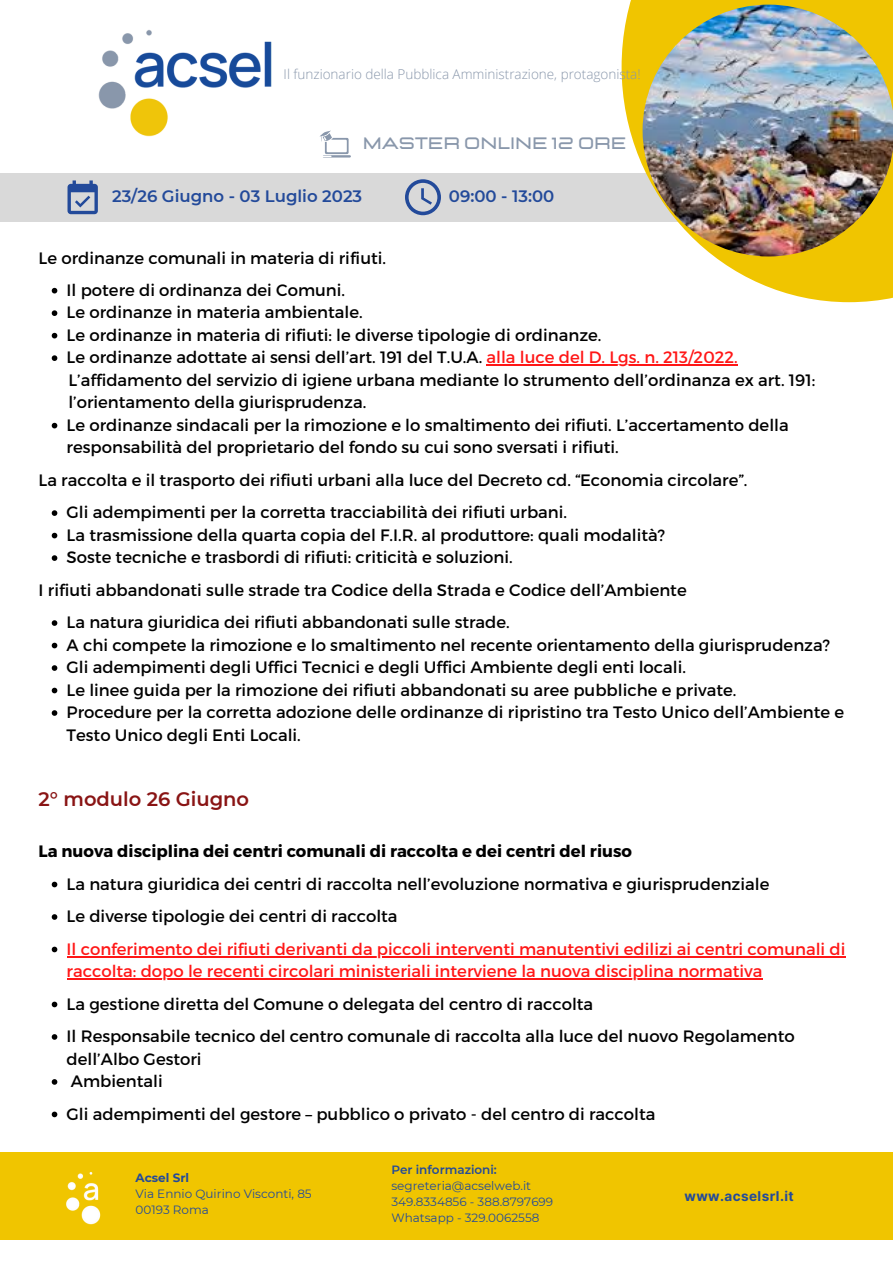
<style>
.page{position:relative;width:893px;height:1264px;background:#fff}
.page>*{position:absolute;margin:0;border:0;box-sizing:border-box;transform-origin:0 0}
.t1{font:600 19.5px "Montserrat";color:#891414}
.t2{font:16.5px/22.5px "Montserrat";color:#000}
.t3{font:16.5px/22.5px "Montserrat";color:#ff1616}
.t4{font:700 16.5px "Montserrat";color:#000}
.t5{font:600 16.5px "Montserrat";color:#234a9a}
.t6{font:700 16.5px "Lastica";color:#8997ab}
.t7{font:300 13.5px "Open Sans";color:#8997ab}
.t8{font:700 13.5px "Inter";letter-spacing:.03em;color:#234a9a}
.t9{font:12px/16px "Montserrat";color:#234a9a}
.t10{font:600 12px "Montserrat";color:#234a9a}
.t11{font:700 12px "Montserrat";color:#234a9a}
.s1{color:#ff1616}
</style>
<div class="page">
<div style="left:0;top:1152px;width:892px;height:87px;background:#f0c500"></div>
<img style="left:66px;top:1172px;width:35px;height:53px">
<div style="left:0;top:173px;width:887px;height:48px;background:#d9d9d9"></div>
<svg style="left:621px;top:0;width:271px;height:302px;fill:#f0c500"></svg>
<img style="left:642px;top:5px;width:250px;height:251px">
<svg style="left:319px;top:130px;width:32px;height:27px"></svg>
<img style="left:98px;top:30px;width:174px;height:107px">
<svg style="left:67px;top:180px;width:31px;height:34px"></svg>
<svg style="left:405px;top:179px;width:36px;height:36px"></svg>
<svg style="left:52px;top:881px;width:5px;height:6px"></svg>
<svg style="left:52px;top:914px;width:5px;height:5px"></svg>
<svg style="left:52px;top:946px;width:5px;height:6px"></svg>
<hr style="left:67px;top:956px;width:778px;height:1px;background:#ff1616">
<hr style="left:67px;top:978px;width:695px;height:1px;background:#ff1616">
<svg style="left:52px;top:1001px;width:5px;height:6px"></svg>
<svg style="left:52px;top:1034px;width:5px;height:5px"></svg>
<svg style="left:52px;top:1079px;width:5px;height:5px"></svg>
<svg style="left:52px;top:1111px;width:5px;height:6px"></svg>
<svg style="left:52px;top:288px;width:5px;height:5px"></svg>
<svg style="left:52px;top:310px;width:5px;height:6px"></svg>
<svg style="left:52px;top:333px;width:5px;height:5px"></svg>
<svg style="left:52px;top:355px;width:5px;height:6px"></svg>
<hr style="left:486px;top:365px;width:251px;height:1px;background:#ff1616">
<svg style="left:52px;top:423px;width:5px;height:5px"></svg>
<svg style="left:52px;top:510px;width:5px;height:6px"></svg>
<svg style="left:52px;top:533px;width:5px;height:5px"></svg>
<svg style="left:52px;top:555px;width:5px;height:6px"></svg>
<svg style="left:52px;top:620px;width:5px;height:6px"></svg>
<svg style="left:52px;top:642px;width:5px;height:6px"></svg>
<svg style="left:52px;top:665px;width:5px;height:6px"></svg>
<svg style="left:52px;top:687px;width:5px;height:6px"></svg>
<svg style="left:52px;top:710px;width:5px;height:5px"></svg>
<p class="t7" style="left:283px;top:65px;width:358px">Il funzionario della Pubblica Amministrazione, protagonista!</p>
<p class="t6" style="left:363px;top:135px;width:265px">MASTER ONLINE 12 ORE</p>
<p class="t5" style="left:112px;top:186px;width:252px">23/26 Giugno - 03 Luglio 2023</p>
<p class="t5" style="left:449px;top:186px;width:107px">09:00 - 13:00</p>
<p class="t2" style="left:39px;top:245px;width:349px">Le ordinanze comunali in materia di rifiuti.</p>
<p class="t2" style="left:67px;top:278px;width:280px">Il potere di ordinanza dei Comuni.</p>
<p class="t2" style="left:67px;top:300px;width:297px">Le ordinanze in materia ambientale.</p>
<p class="t2" style="left:67px;top:323px;width:536px">Le ordinanze in materia di rifiuti: le diverse tipologie di ordinanze.</p>
<p class="t2" style="left:67px;top:345px;width:672px">Le ordinanze adottate ai sensi dell’art. 191 del T.U.A. <span class="s1">alla luce del D. Lgs. n. 213/2022.</span></p>
<p class="t2" style="left:68px;top:368px;width:748px">L’affidamento del servizio di igiene urbana mediante lo strumento dell’ordinanza ex art. 191:</p>
<p class="t2" style="left:68px;top:390px;width:299px">l’orientamento della giurisprudenza.</p>
<p class="t2" style="left:67px;top:413px;width:723px">Le ordinanze sindacali per la rimozione e lo smaltimento dei rifiuti. L’accertamento della responsabilità del proprietario del fondo su cui sono sversati i rifiuti.</p>
<p class="t2" style="left:39px;top:468px;width:710px">La raccolta e il trasporto dei rifiuti urbani alla luce del Decreto cd. “Economia circolare”.</p>
<p class="t2" style="left:67px;top:500px;width:502px">Gli adempimenti per la corretta tracciabilità dei rifiuti urbani.</p>
<p class="t2" style="left:67px;top:523px;width:600px">La trasmissione della quarta copia del F.I.R. al produttore: quali modalità?</p>
<p class="t2" style="left:67px;top:545px;width:447px">Soste tecniche e trasbordi di rifiuti: criticità e soluzioni.</p>
<p class="t2" style="left:39px;top:578px;width:649px">I rifiuti abbandonati sulle strade tra Codice della Strada e Codice dell’Ambiente</p>
<p class="t2" style="left:67px;top:610px;width:444px">La natura giuridica dei rifiuti abbandonati sulle strade.</p>
<p class="t2" style="left:67px;top:633px;width:764px">A chi compete la rimozione e lo smaltimento nel recente orientamento della giurisprudenza?</p>
<p class="t2" style="left:67px;top:655px;width:620px">Gli adempimenti degli Uffici Tecnici e degli Uffici Ambiente degli enti locali.</p>
<p class="t2" style="left:67px;top:678px;width:671px">Le linee guida per la rimozione dei rifiuti abbandonati su aree pubbliche e private.</p>
<p class="t2" style="left:67px;top:700px;width:778px">Procedure per la corretta adozione delle ordinanze di ripristino tra Testo Unico dell’Ambiente e<br>Testo Unico degli Enti Locali.</p>
<p class="t1" style="left:39px;top:787px;width:212px">2° modulo 26 Giugno</p>
<p class="t4" style="left:39px;top:840px;width:595px">La nuova disciplina dei centri comunali di raccolta e dei centri del riuso</p>
<p class="t2" style="left:67px;top:871px;width:704px">La natura giuridica dei centri di raccolta nell’evoluzione normativa e giurisprudenziale</p>
<p class="t2" style="left:67px;top:904px;width:332px">Le diverse tipologie dei centri di raccolta</p>
<p class="t3" style="left:67px;top:936px;width:780px">Il conferimento dei rifiuti derivanti da piccoli interventi manutentivi edilizi ai centri comunali di raccolta: dopo le recenti circolari ministeriali interviene la nuova disciplina normativa</p>
<p class="t2" style="left:67px;top:991px;width:528px">La gestione diretta del Comune o delegata del centro di raccolta</p>
<p class="t2" style="left:67px;top:1024px;width:729px">Il Responsabile tecnico del centro comunale di raccolta alla luce del nuovo Regolamento dell’Albo Gestori</p>
<p class="t2" style="left:71px;top:1069px;width:93px">Ambientali</p>
<p class="t2" style="left:67px;top:1101px;width:590px">Gli adempimenti del gestore – pubblico o privato - del centro di raccolta</p>
<p class="t11" style="left:135px;top:1170px;width:55px">Acsel Srl</p>
<p class="t9" style="left:135px;top:1185px;width:178px">Via Ennio Quirino Visconti, 85<br>00193 Roma</p>
<p class="t10" style="left:391px;top:1162px;width:107px">Per informazioni:</p>
<p class="t9" style="left:391px;top:1177px;width:141px">segreteria@acselweb.it</p>
<p class="t9" style="left:391px;top:1193px;width:163px">349.8334856 - 388.8797699</p>
<p class="t9" style="left:391px;top:1209px;width:150px">Whatsapp - 329.0062558</p>
<p class="t8" style="left:684px;top:1187px;width:111px">www.acselsrl.it</p>
</div>
